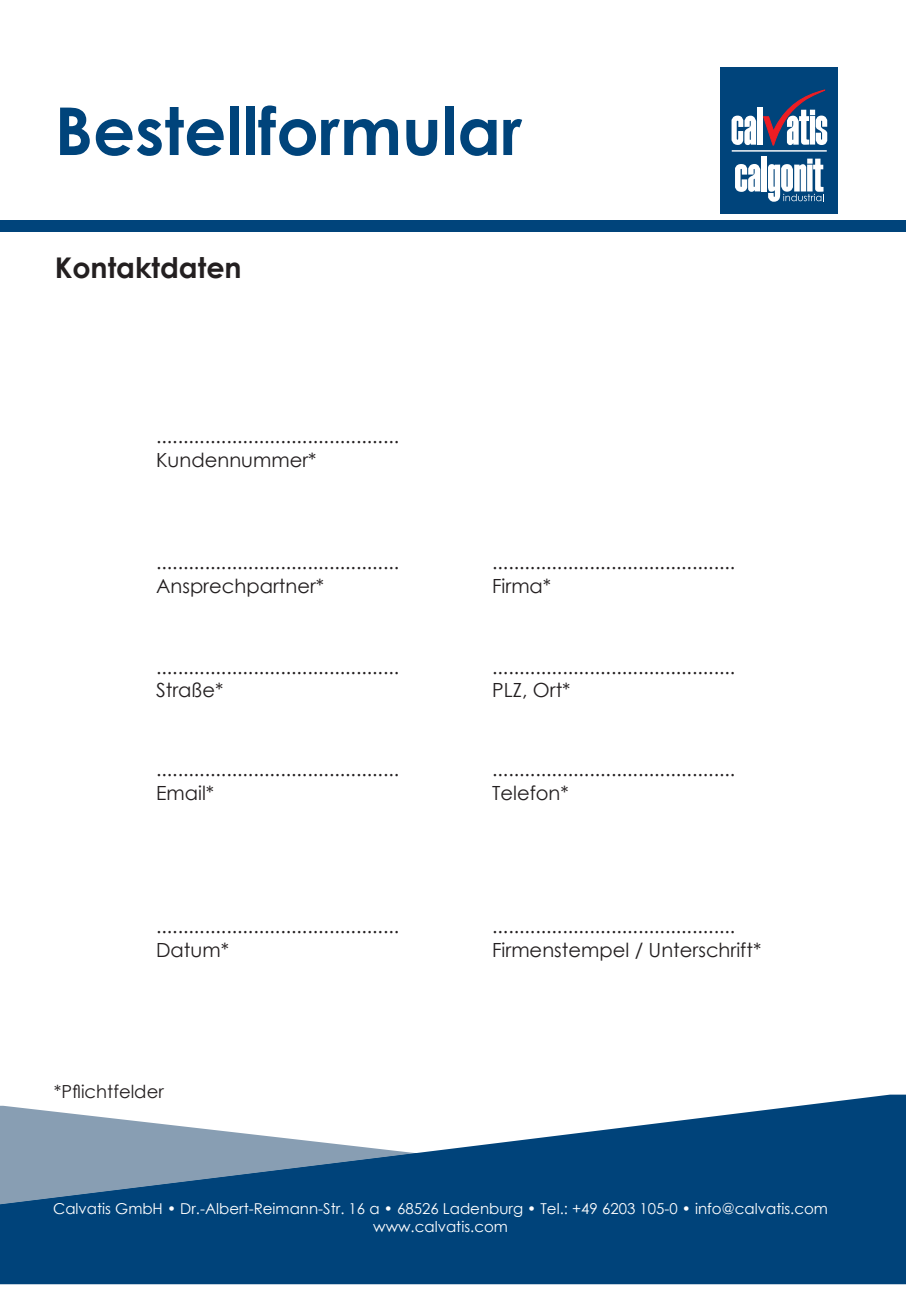
<style>
.page{position:relative;width:906px;height:1289px;background:#fff}
.page>*{position:absolute;margin:0;border:0;box-sizing:border-box;transform-origin:0 0}
.t1{font:700 66px "Century Gothic";color:#00447b}
.t2{font:700 28.5px "Century Gothic";color:#231f20}
.t3{font:19.5px "Century Gothic";color:#231f20}
.t4{font:18px "Century Gothic";color:#231f20}
.t5{font:15px/18px "Century Gothic";color:#fff;text-align:center}
</style>
<div class="page">
<div style="left:720px;top:67px;width:118px;height:146px;background:#00447b"></div>
<svg style="left:731px;top:116px;width:25px;height:29px"></svg>
<div style="left:757px;top:108px;width:5px;height:37px;background:#fff"></div>
<svg style="left:763px;top:90px;width:64px;height:55px"></svg>
<svg style="left:735px;top:164px;width:25px;height:28px"></svg>
<div style="left:761px;top:156px;width:5px;height:35px;background:#fff"></div>
<hr style="left:731px;top:150px;width:95px;height:2px;background:#fff">
<svg style="left:768px;top:159px;width:56px;height:43px"></svg>
<svg style="left:0;top:1094px;width:906px;height:190px"></svg>
<svg style="left:0;top:1105px;width:416px;height:48px"></svg>
<svg style="left:0;top:1153px;width:900px;height:129px;background:#0c4b7f"></svg>
<div style="left:0;top:220px;width:906px;height:12px;background:#00447b"></div>
<p class="t1" style="left:55px;top:81px;width:469px">Bestellformular</p>
<p class="t2" style="left:55px;top:246px;width:188px">Kontaktdaten</p>
<p class="t3" style="left:156px;top:422px;width:245px">.............................................</p>
<p class="t3" style="left:156px;top:446px;width:162px">Kundennummer*</p>
<p class="t3" style="left:156px;top:548px;width:245px">.............................................</p>
<p class="t3" style="left:156px;top:572px;width:170px">Ansprechpartner*</p>
<p class="t3" style="left:156px;top:653px;width:245px">.............................................</p>
<p class="t3" style="left:156px;top:676px;width:69px">Straße*</p>
<p class="t3" style="left:156px;top:755px;width:245px">.............................................</p>
<p class="t3" style="left:156px;top:779px;width:60px">Email*</p>
<p class="t3" style="left:156px;top:912px;width:245px">.............................................</p>
<p class="t3" style="left:156px;top:935px;width:74px">Datum*</p>
<p class="t4" style="left:54px;top:1079px;width:111px">*Pflichtfelder</p>
<p class="t3" style="left:492px;top:548px;width:245px">.............................................</p>
<p class="t3" style="left:492px;top:572px;width:61px">Firma*</p>
<p class="t3" style="left:492px;top:653px;width:245px">.............................................</p>
<p class="t3" style="left:492px;top:676px;width:80px">PLZ, Ort*</p>
<p class="t3" style="left:492px;top:755px;width:245px">.............................................</p>
<p class="t3" style="left:492px;top:779px;width:78px">Telefon*</p>
<p class="t3" style="left:492px;top:912px;width:245px">.............................................</p>
<p class="t3" style="left:492px;top:935px;width:271px">Firmenstempel / Unterschrift*</p>
<p class="t5" style="left:53px;top:1199px;width:776px">Calvatis GmbH • Dr.-Albert-Reimann-Str. 16 a • 68526 Ladenburg • Tel.: +49 6203 105-0 • info@calvatis.com www.calvatis.com</p>
</div>
